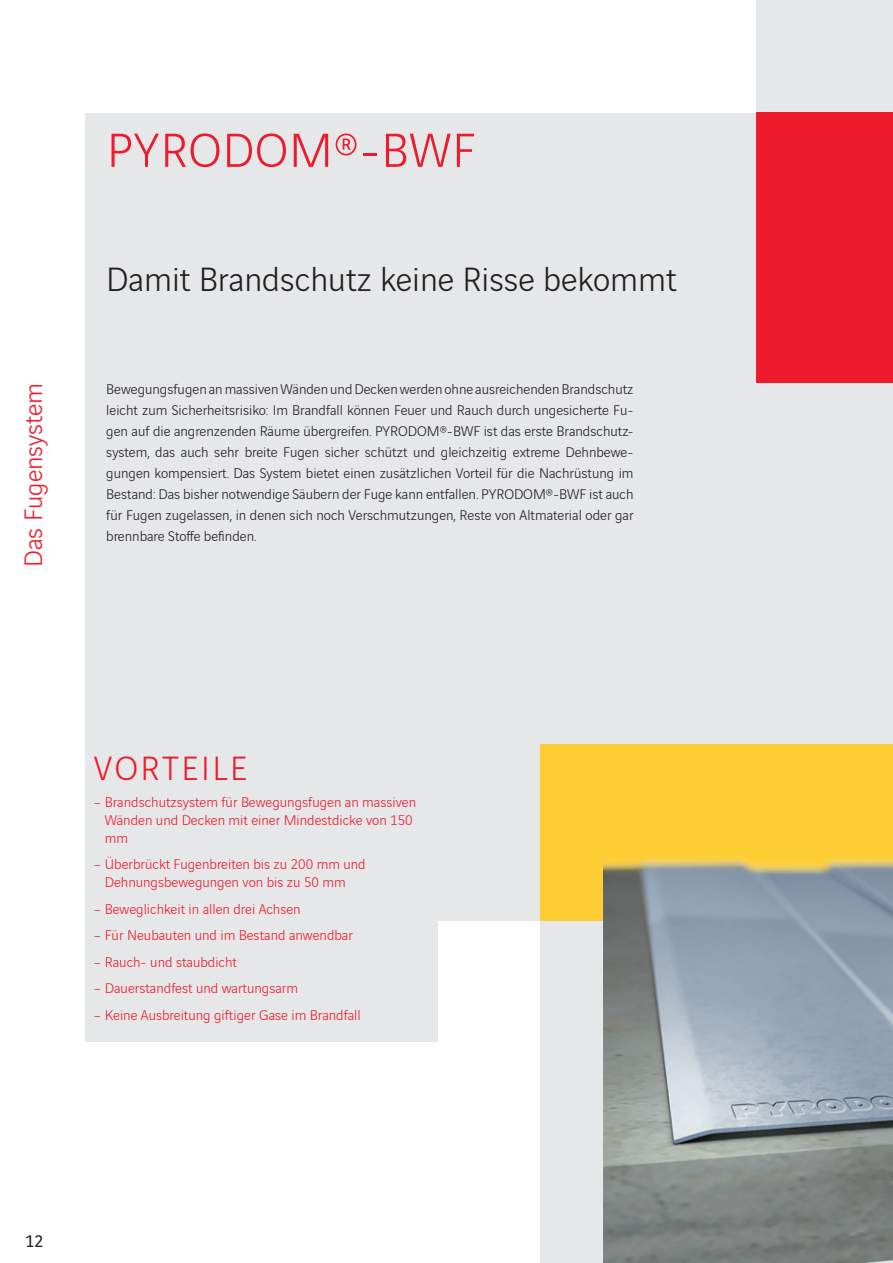
<style>
.page{position:relative;width:893px;height:1263px;background:#fff}
.page>*{position:absolute;margin:0;border:0;box-sizing:border-box;transform-origin:0 0}
.t1{font:300 51px "Vinci Sans";letter-spacing:.02em;color:#ee1b2c}
.t2{font:300 36px "Vinci Sans";color:#231f20}
.t3{font:300 36px "Vinci Sans";letter-spacing:.07em;color:#ee1b2c}
.t4{font:300 27px "Vinci Sans";color:#ee1b2c}
.t5{font:18px "Vinci Sans";color:#231f20}
.t6{font:300 15px/21px "Vinci Sans";color:#231f20}
.t7{font:300 15px/18px "Vinci Sans";color:#ee1b2c}
</style>
<div class="page">
<div style="left:757px;top:0;width:136px;height:383px;background:#e6e7e9"></div>
<div style="left:85px;top:113px;width:808px;height:808px;background:#e6e7e9"></div>
<div style="left:757px;top:113px;width:136px;height:270px;background:#ee1b2c"></div>
<div style="left:540px;top:744px;width:353px;height:519px;background:#e6e7e9"></div>
<div style="left:540px;top:744px;width:353px;height:177px;background:#fecd33"></div>
<img style="left:604px;top:857px;width:289px;height:406px">
<div style="left:85px;top:744px;width:353px;height:298px;background:#e6e7e9"></div>
<h3 class="t4" style="left:14px;top:567px;width:186px;rotate:-90deg">Das Fugensystem</h3>
<h1 class="t1" style="left:107px;top:113px;width:370px">PYRODOM®-BWF</h1>
<h2 class="t2" style="left:106px;top:253px;width:572px">Damit Brandschutz keine Risse bekommt</h2>
<p class="t6" style="left:106px;top:378px;width:529px">Bewegungsfugen an massiven Wänden und Decken werden ohne ausreichenden Brandschutz leicht zum Sicherheitsrisiko: Im Brandfall können Feuer und Rauch durch ungesicherte Fu&shy;gen auf die angrenzenden Räume übergreifen. PYRODOM®-BWF ist das erste Brandschutz&shy;system, das auch sehr breite Fugen sicher schützt und gleichzeitig extreme Dehnbewe&shy;gungen kompensiert. Das System bietet einen zusätzlichen Vorteil für die Nachrüstung im Bestand: Das bisher notwendige Säubern der Fuge kann entfallen. PYRODOM®-BWF ist auch für Fugen zugelassen, in denen sich noch Verschmutzungen, Reste von Altmaterial oder gar brennbare Stoffe befinden.</p>
<h2 class="t3" style="left:94px;top:742px;width:155px">VORTEILE</h2>
<p class="t7" style="left:105px;top:792px;width:313px;text-indent:-11px">– Brandschutzsystem für Bewegungsfugen an massiven<br>Wänden und Decken mit einer Mindestdicke von 150 mm</p>
<p class="t7" style="left:94px;top:854px;width:274px;text-align:center">– Überbrückt Fugenbreiten bis zu 200 mm und<br>Dehnungsbewegungen von bis zu 50 mm</p>
<p class="t7" style="left:94px;top:899px;width:209px">– Beweglichkeit in allen drei Achsen</p>
<p class="t7" style="left:94px;top:925px;width:261px">– Für Neubauten und im Bestand anwendbar</p>
<p class="t7" style="left:94px;top:952px;width:145px">– Rauch- und staubdicht</p>
<p class="t7" style="left:94px;top:978px;width:206px">– Dauerstandfest und wartungsarm</p>
<p class="t7" style="left:94px;top:1005px;width:269px">– Keine Ausbreitung giftiger Gase im Brandfall</p>
<p class="t5" style="left:26px;top:1228px;width:19px">12</p>
</div>
